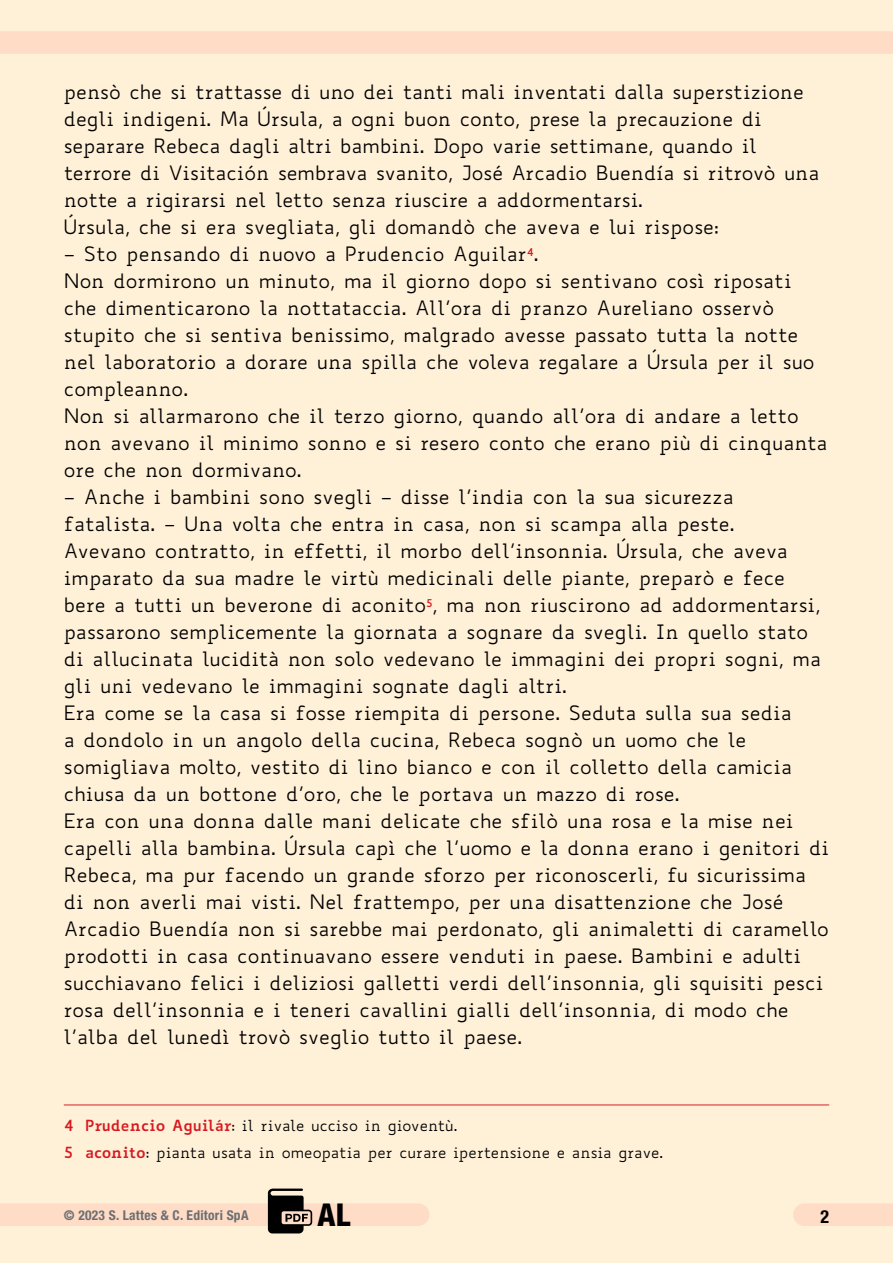
<style>
.page{position:relative;width:893px;height:1263px;background:#fff0d8}
.page>*{position:absolute;margin:0;border:0;box-sizing:border-box;transform-origin:0 0}
.t1{font:800 condensed 31.5px "Helvetica Neue LT Std";color:#000}
.t2{font:19.5px/27px "Biancoenero";color:#000}
.t3{font:700 condensed 18px "Helvetica Neue LT Std";color:#000}
.t4{font:15px/26.7px "Biancoenero";color:#000}
.t5{font:700 condensed 13.5px "Helvetica Neue LT Std";letter-spacing:.02em;color:#6d6e71}
.s1{font-weight:700;color:#d71920}
</style>
<div class="page">
<div style="left:0;top:1203px;width:418px;height:23px;background:#fedcc6"></div>
<div style="left:0;top:31px;width:893px;height:23px;background:#fedcc6"></div>
<hr style="left:64px;top:1104px;width:765px;height:1px;background:#d2232a">
<div style="left:804px;top:1203px;width:89px;height:23px;background:#fedcc6"></div>
<svg style="left:268px;top:1188px;width:44px;height:45px"></svg>
<p class="t2" style="left:64px;top:78px;width:757px">pensò che si trattasse di uno dei tanti mali inventati dalla superstizione degli indigeni. Ma Úrsula, a ogni buon conto, prese la precauzione di separare Rebeca dagli altri bambini. Dopo varie settimane, quando il terrore di Visitación sembrava svanito, José Arcadio Buendía si ritrovò una notte a rigirarsi nel letto senza riuscire a addormentarsi.<br>Úrsula, che si era svegliata, gli domandò che aveva e lui rispose:</p>
<p class="t2" style="left:64px;top:240px;width:765px">– Sto pensando di nuovo a Prudencio Aguilar<sup>4</sup>.<br>Non dormirono un minuto, ma il giorno dopo si sentivano così riposati che dimenticarono la nottataccia. All’ora di pranzo Aureliano osservò stupito che si sentiva benissimo, malgrado avesse passato tutta la notte nel laboratorio a dorare una spilla che voleva regalare a Úrsula per il suo compleanno.<br>Non si allarmarono che il terzo giorno, quando all’ora di andare a letto non avevano il minimo sonno e si resero conto che erano più di cinquanta ore che non dormivano.</p>
<p class="t2" style="left:64px;top:483px;width:767px">– Anche i bambini sono svegli – disse l’india con la sua sicurezza fatalista. – Una volta che entra in casa, non si scampa alla peste.<br>Avevano contratto, in effetti, il morbo dell’insonnia. Úrsula, che aveva imparato da sua madre le virtù medicinali delle piante, preparò e fece bere a tutti un beverone di aconito<sup>5</sup>, ma non riuscirono ad addormentarsi, passarono semplicemente la giornata a sognare da svegli. In quello stato di allucinata lucidità non solo vedevano le immagini dei propri sogni, ma gli uni vedevano le immagini sognate dagli altri.<br>Era come se la casa si fosse riempita di persone. Seduta sulla sua sedia<br>a dondolo in un angolo della cucina, Rebeca sognò un uomo che le somigliava molto, vestito di lino bianco e con il colletto della camicia chiusa da un bottone d’oro, che le portava un mazzo di rose.<br>Era con una donna dalle mani delicate che sfilò una rosa e la mise nei capelli alla bambina. Úrsula capì che l’uomo e la donna erano i genitori di Rebeca, ma pur facendo un grande sforzo per riconoscerli, fu sicurissima di non averli mai visti. Nel frattempo, per una disattenzione che José Arcadio Buendía non si sarebbe mai perdonato, gli animaletti di caramello prodotti in casa continuavano essere venduti in paese. Bambini e adulti succhiavano felici i deliziosi galletti verdi dell’insonnia, gli squisiti pesci rosa dell’insonnia e i teneri cavallini gialli dell’insonnia, di modo che l’alba del lunedì trovò sveglio tutto il paese.</p>
<p class="t4" style="left:64px;top:1112px;width:601px"><span class="s1">4 Prudencio Aguilár</span>: il rivale ucciso in gioventù.<br><span class="s1">5 aconito</span>: pianta usata in omeopatia per curare ipertensione e ansia grave.</p>
<p class="t5" style="left:64px;top:1206px;width:186px">© 2023 S. Lattes &amp; C. Editori SpA</p>
<h1 class="t1" style="left:318px;top:1195px;width:34px">AL</h1>
<p class="t3" style="left:820px;top:1206px;width:10px">2</p>
</div>
